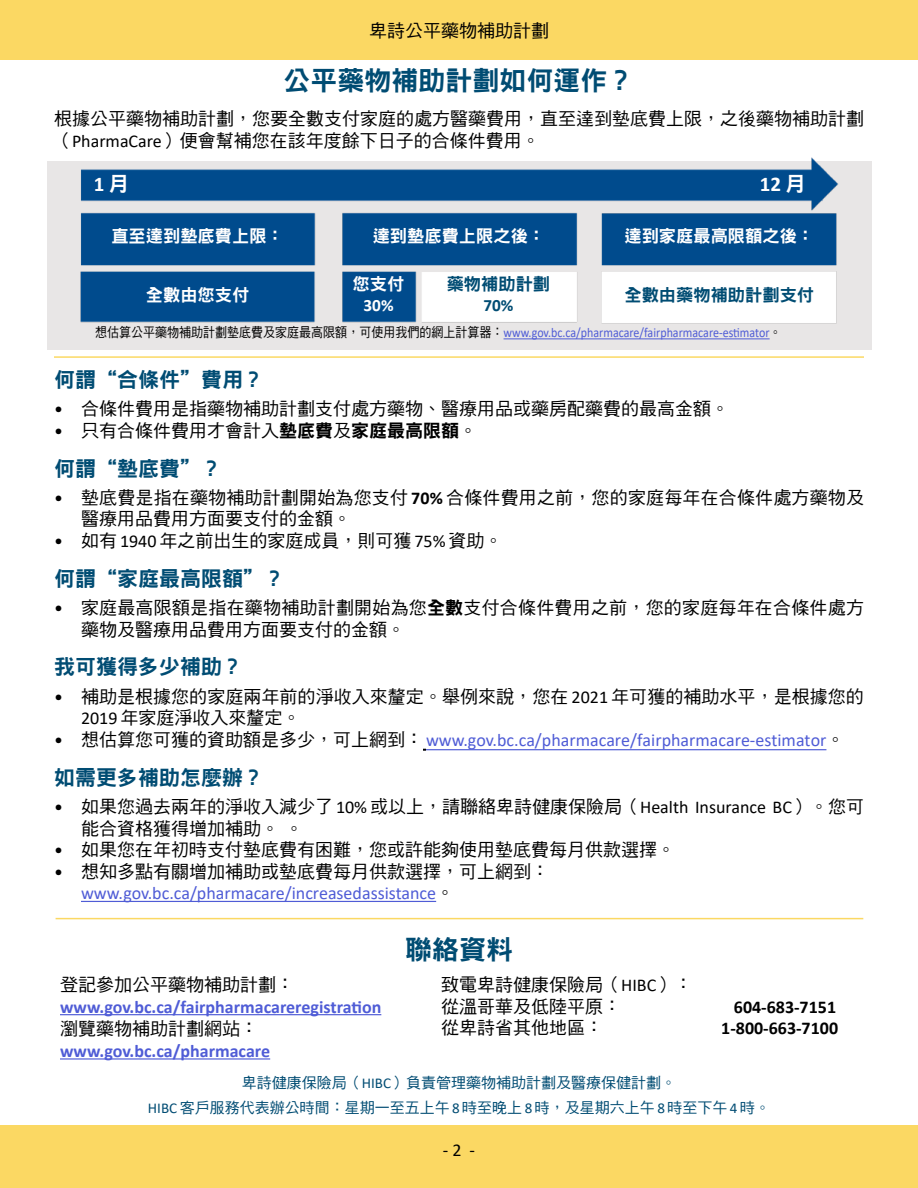
<style>
.page{position:relative;width:918px;height:1188px;background:#fff}
.page>*{position:absolute;margin:0;border:0;box-sizing:border-box;transform-origin:0 0}
.t1{font:27px "DF Hei Std W9";color:#004c73}
.t2{font:21px "DF Hei Std W9";color:#004c73}
.t3{font:700 21px "Calibri";color:#fff}
.t4{font:18px/21.6px "DF Hei Std W5";color:#000}
.t5{font:18px "Calibri";color:#4f5cd6}
.t6{font:700 18px "Calibri";color:#4f5cd6}
.t7{font:700 18px "Calibri";color:#000}
.t8{font:18px "Calibri";color:#000}
.t9{font:17.25px "DF Hei Std W9";color:#fff}
.t10{font:17.25px "DF Hei Std W9";color:#004c73}
.t11{font:700 17.25px "Calibri";color:#fff}
.t12{font:700 17.25px "Calibri";color:#004c73}
.t13{font:15px/24.8px "DF Hei Std W5";color:#004c73;text-align:center}
.t14{font:13.5px "Calibri";color:#4f5cd6;scale:.89 1}
.s1{font-family:"Calibri"}
.s2{font-family:"DF Hei Std W9";font-weight:400}
.s3{font-family:"DF Hei Std W5";color:#000}
.s4{font-family:"DF Hei Std W9"}
.s5{font-family:"Calibri";font-weight:700}
.s6{color:#000}
</style>
<div class="page">
<div style="left:0;top:1125px;width:918px;height:63px;background:#fbd863"></div>
<div style="left:0;top:0;width:918px;height:60px;background:#fbd863"></div>
<div style="left:47px;top:161px;width:825px;height:188px;background:#e3e0e0"></div>
<hr style="left:504px;top:338px;width:266px;height:1px;background:#4f5cd6">
<hr style="left:81px;top:901px;width:355px;height:1px;background:#4f5cd6">
<hr style="left:426px;top:749px;width:400px;height:1px;background:#4f5cd6">
<hr style="left:60px;top:1014px;width:321px;height:1px;background:#4f5cd6">
<hr style="left:60px;top:1058px;width:210px;height:2px;background:#4f5cd6">
<hr style="left:54px;top:356px;width:810px;height:2px;background:#facf3c">
<hr style="left:56px;top:918px;width:807px;height:1px;background:#facf3c">
<img style="left:80px;top:157px;width:758px;height:167px">
<p class="t4" style="left:369px;top:20px;width:181px">卑詩公平藥物補助計劃</p>
<h1 class="t1" style="left:284px;top:66px;width:352px">公平藥物補助計劃如何運作？</h1>
<p class="t4" style="left:54px;top:108px;width:811px">根據公平藥物補助計劃，您要全數支付家庭的處方醫藥費用，直至達到墊底費上限，之後藥物補助計劃（<span class="s1">PharmaCare</span>）便會幫補您在該年度餘下日子的合條件費用。</p>
<p class="t3" style="left:94px;top:169px;width:37px">1 <span class="s2">月</span></p>
<p class="t3" style="left:760px;top:169px;width:47px">12 <span class="s2">月</span></p>
<p class="t9" style="left:111px;top:227px;width:174px">直至達到墊底費上限：</p>
<p class="t9" style="left:373px;top:227px;width:174px">達到墊底費上限之後：</p>
<p class="t9" style="left:624px;top:227px;width:191px">達到家庭最高限額之後：</p>
<p class="t9" style="left:146px;top:285px;width:105px">全數由您支付</p>
<p class="t9" style="left:353px;top:275px;width:53px">您支付</p>
<p class="t11" style="left:364px;top:293px;width:32px">30%</p>
<p class="t10" style="left:447px;top:275px;width:105px">藥物補助計劃</p>
<p class="t12" style="left:483px;top:293px;width:32px">70%</p>
<p class="t10" style="left:624px;top:285px;width:191px">全數由藥物補助計劃支付</p>
<p class="t14" style="left:95px;top:324px;width:773px"><span class="s3">想估算公平藥物補助計劃墊底費及家庭最高限額，可使用我們的網上計算器：</span>www.gov.bc.ca/pharmacare/fairpharmacare-estimator<span class="s3">。</span></p>
<p class="t2" style="left:54px;top:368px;width:211px">何謂“合條件”費用？</p>
<p class="t4" style="left:54px;top:398px;width:676px"><span class="s1">•</span> 合條件費用是指藥物補助計劃支付處方藥物、醫療用品或藥房配藥費的最高金額。</p>
<p class="t4" style="left:54px;top:419px;width:424px"><span class="s1">•</span> 只有合條件費用才會計入<span class="s4">墊底費</span>及<span class="s4">家庭最高限額</span>。</p>
<p class="t2" style="left:54px;top:457px;width:169px">何謂“墊底費”？</p>
<p class="t4" style="left:81px;top:486px;width:785px;text-indent:-27px"><span class="s1">•</span> 墊底費是指在藥物補助計劃開始為您支付 <span class="s5">70%</span> 合條件費用之前，您的家庭每年在合條件處方藥物及醫療用品費用方面要支付的金額。</p>
<p class="t4" style="left:54px;top:530px;width:450px"><span class="s1">•</span> 如有 <span class="s1">1940</span> 年之前出生的家庭成員，則可獲 <span class="s1">75%</span> 資助。</p>
<p class="t2" style="left:54px;top:567px;width:232px">何謂“家庭最高限額”？</p>
<p class="t4" style="left:81px;top:597px;width:785px;text-indent:-27px"><span class="s1">•</span> 家庭最高限額是指在藥物補助計劃開始為您<span class="s4">全數</span>支付合條件費用之前，您的家庭每年在合條件處方藥物及醫療用品費用方面要支付的金額。</p>
<p class="t2" style="left:54px;top:656px;width:190px">我可獲得多少補助？</p>
<p class="t4" style="left:81px;top:685px;width:784px;text-indent:-27px"><span class="s1">•</span> 補助是根據您的家庭兩年前的淨收入來釐定。舉例來說，您在 <span class="s1">2021</span> 年可獲的補助水平，是根據您的<br><span class="s1">2019</span> 年家庭淨收入來釐定。</p>
<p class="t5" style="left:54px;top:727px;width:792px"><span class="s6">•</span> <span class="s3">想估算您可獲的資助額是多少，可上網到：</span> www.gov.bc.ca/pharmacare/fairpharmacare-estimator<span class="s3">。</span></p>
<p class="t2" style="left:54px;top:766px;width:211px">如需更多補助怎麼辦？</p>
<p class="t4" style="left:81px;top:795px;width:784px;text-indent:-27px"><span class="s1">•</span> 如果您過去兩年的淨收入減少了 <span class="s1">10%</span> 或以上，請聯絡卑詩健康保險局（<span class="s1">Health Insurance BC</span>）。您可能合資格獲得增加補助。 。</p>
<p class="t4" style="left:54px;top:839px;width:622px"><span class="s1">•</span> 如果您在年初時支付墊底費有困難，您或許能夠使用墊底費每月供款選擇。</p>
<p class="t4" style="left:54px;top:860px;width:496px"><span class="s1">•</span> 想知多點有關增加補助或墊底費每月供款選擇，可上網到：</p>
<p class="t5" style="left:81px;top:881px;width:375px">www.gov.bc.ca/pharmacare/increasedassistance<span class="s3">。</span></p>
<h1 class="t1" style="left:405px;top:935px;width:109px">聯絡資料</h1>
<p class="t4" style="left:60px;top:974px;width:235px">登記參加公平藥物補助計劃：</p>
<p class="t6" style="left:60px;top:994px;width:323px">www.gov.bc.ca/fairpharmacareregistration</p>
<p class="t4" style="left:60px;top:1018px;width:199px">瀏覽藥物補助計劃網站：</p>
<p class="t6" style="left:60px;top:1038px;width:212px">www.gov.bc.ca/pharmacare</p>
<p class="t4" style="left:441px;top:974px;width:253px">致電卑詩健康保險局（<span class="s1">HIBC</span>）：從溫哥華及低陸平原：</p>
<p class="t7" style="left:734px;top:994px;width:104px">604-683-7151</p>
<p class="t4" style="left:441px;top:1017px;width:163px">從卑詩省其他地區：</p>
<p class="t7" style="left:721px;top:1016px;width:118px">1-800-663-7100</p>
<p class="t13" style="left:148px;top:1070px;width:624px">卑詩健康保險局（<span class="s1">HIBC</span>）負責管理藥物補助計劃及醫療保健計劃。<br><span class="s1">HIBC</span> 客戶服務代表辦公時間：星期一至五上午 <span class="s1">8</span> 時至晚上 <span class="s1">8</span> 時，及星期六上午 <span class="s1">8</span> 時至下午 <span class="s1">4</span> 時。</p>
<p class="t8" style="left:443px;top:1138px;width:34px">-2 -</p>
</div>
